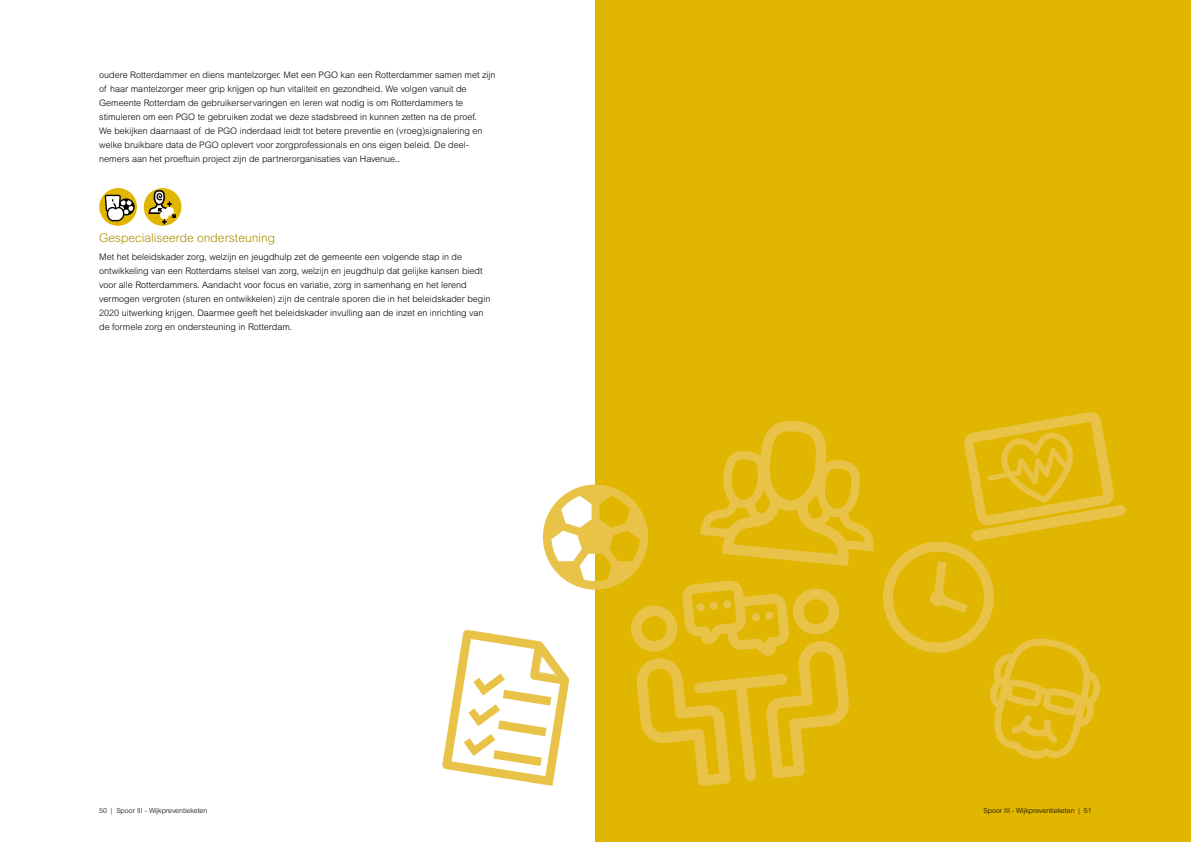
<style>
.page{position:relative;width:1191px;height:842px;background:#fff}
.page>*{position:absolute;margin:0;border:0;box-sizing:border-box;transform-origin:0 0}
.t1{font:300 12px "Arial MT Std";color:#ad8e00}
.t2{font:300 9px/14px "Arial MT Std";color:#000}
.t3{font:300 7px "Arial MT Std";color:#000}
</style>
<div class="page">
<div style="left:595px;top:0;width:596px;height:842px;background:#e0b600"></div>
<div style="left:99px;top:188px;width:38px;height:38px;background:#e0b600;border-radius:50%"></div>
<svg style="left:104px;top:194px;width:31px;height:29px"></svg>
<div style="left:144px;top:188px;width:37px;height:38px;background:#e0b600;border-radius:50%"></div>
<svg style="left:149px;top:190px;width:28px;height:35px"></svg>
<svg style="left:631px;top:588px;width:218px;height:198px"></svg>
<svg style="left:681px;top:580px;width:109px;height:76px"></svg>
<svg style="left:700px;top:420px;width:174px;height:146px"></svg>
<svg style="left:543px;top:484px;width:105px;height:106px"></svg>
<svg style="left:883px;top:412px;width:243px;height:347px"></svg>
<svg style="left:442px;top:629px;width:127px;height:157px"></svg>
<p class="t2" style="left:99px;top:68px;width:398px">oudere Rotterdammer en diens mantelzorger. Met een PGO kan een Rotterdammer samen met zijn of haar mantelzorger meer grip krijgen op hun vitaliteit en gezondheid. We volgen vanuit de Gemeente Rotterdam de gebruikerservaringen en leren wat nodig is om Rotterdammers te stimuleren om een PGO te gebruiken zodat we deze stadsbreed in kunnen zetten na de proef.<br>We bekijken daar naast of de PGO inderdaad leidt tot betere preventie en (vroeg)signalering en welke bruikbare data de PGO oplevert voor zorgprofessionals en ons eigen beleid. De deel&shy;nemers aan het proeftuin project zijn de par tnerorganisaties van Havenue..</p>
<h4 class="t1" style="left:99px;top:231px;width:177px">Gespecialiseerde ondersteuning</h4>
<p class="t2" style="left:99px;top:250px;width:393px">Met het beleidskader zorg, welzijn en jeugdhulp zet de gemeente een volgende stap in de ontwikkeling van een Rotterdams stelsel van zorg, welzijn en jeugdhulp dat gelijke kansen biedt voor alle Rotterdammers. Aandacht voor focus en variatie, zorg in samenhang en het lerend vermogen vergroten (sturen en ontwikkelen) zijn de centrale sporen die in het beleidskader begin 2020 uitwerking krijgen. Daar mee geeft het beleidskader invulling aan de inzet en inrichting van de formele zorg en ondersteuning in Rotterdam.</p>
<p class="t3" style="left:99px;top:807px;width:110px">50 | Spoor III - Wijkpreventieketen</p>
<p class="t3" style="left:983px;top:807px;width:110px">Spoor III - Wijkpreventieketen | 51</p>
</div>
